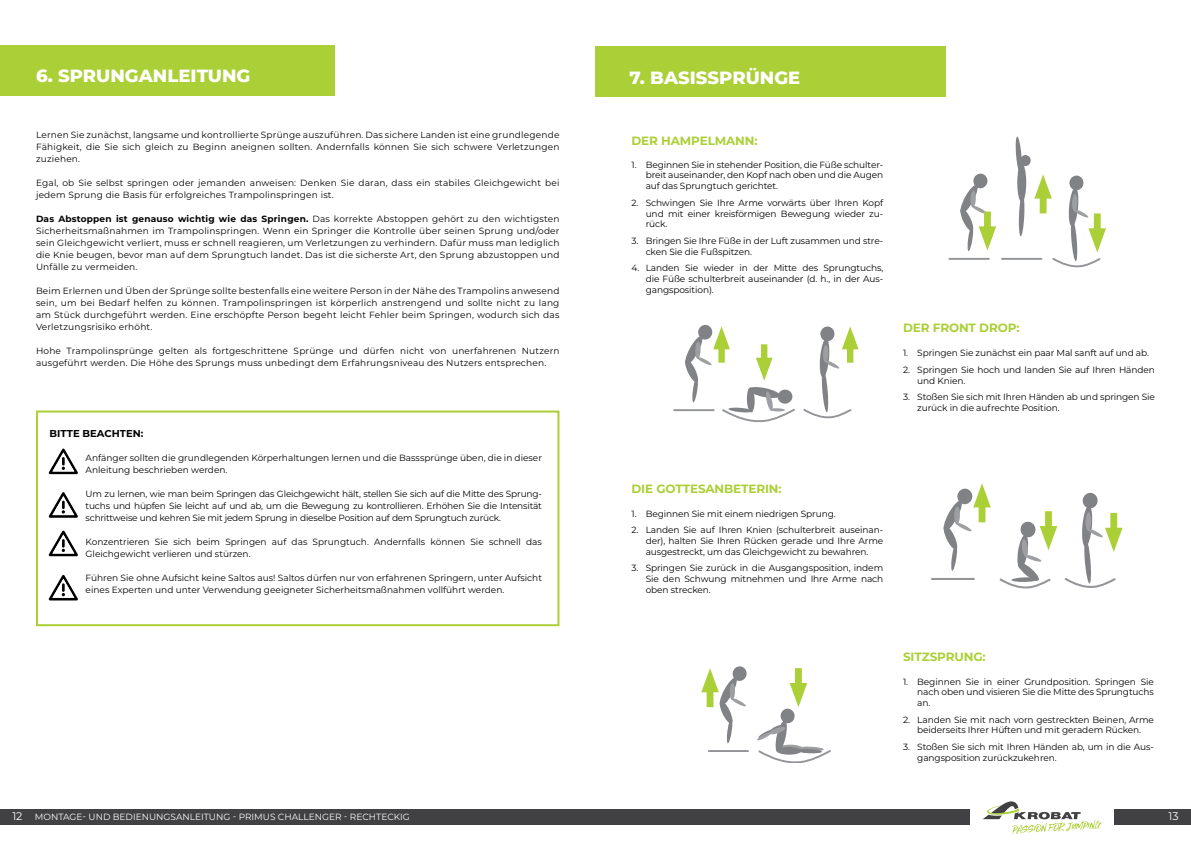
<style>
.page{position:relative;width:1191px;height:842px;background:#fff}
.page>*{position:absolute;margin:0;border:0;box-sizing:border-box;transform-origin:0 0}
.t1{font:800 18px "Montserrat";color:#fff}
.t2{font:700 12px "Montserrat";letter-spacing:-.01em;color:#abd037}
.t3{font:11px "Montserrat";color:#fff}
.t4{font:700 10px "Montserrat";color:#000}
.t5{font:9px/10.8px "Montserrat";letter-spacing:-.01em;color:#000;text-align:justify}
.t6{font:9px/12px "Montserrat";letter-spacing:.02em;color:#000}
.t7{font:9px "Montserrat";color:#fff}
.s1{font-weight:700}
.s2{font-size:11px}
</style>
<div class="page">
<div style="left:0;top:809px;width:970px;height:16px;background:#414042"></div>
<div style="left:1113px;top:809px;width:78px;height:16px;background:#414042"></div>
<svg style="left:983px;top:801px;width:119px;height:33px"></svg>
<div style="left:0;top:45px;width:334px;height:51px;background:#abd037"></div>
<div style="left:36px;top:410px;width:523px;height:216px;background:#fff;border:2px solid #abd037"></div>
<svg style="left:49px;top:448px;width:29px;height:26px"></svg>
<svg style="left:49px;top:492px;width:29px;height:26px"></svg>
<svg style="left:49px;top:530px;width:29px;height:26px"></svg>
<svg style="left:49px;top:575px;width:29px;height:25px"></svg>
<div style="left:595px;top:46px;width:350px;height:50px;background:#abd037"></div>
<svg style="left:931px;top:578px;width:44px;height:2px"></svg>
<svg style="left:708px;top:750px;width:41px;height:2px"></svg>
<svg style="left:948px;top:136px;width:158px;height:132px"></svg>
<svg style="left:803px;top:326px;width:55px;height:93px"></svg>
<svg style="left:673px;top:324px;width:122px;height:99px"></svg>
<div style="left:1045px;top:511px;width:7px;height:25px;background:#abd037"></div>
<svg style="left:999px;top:521px;width:58px;height:68px"></svg>
<svg style="left:943px;top:483px;width:47px;height:88px"></svg>
<svg style="left:1064px;top:492px;width:58px;height:96px"></svg>
<div style="left:795px;top:668px;width:7px;height:25px;background:#abd037"></div>
<svg style="left:757px;top:683px;width:74px;height:79px"></svg>
<svg style="left:701px;top:666px;width:46px;height:77px"></svg>
<h1 class="t1" style="left:36px;top:63px;width:216px">6. SPRUNGANLEITUNG</h1>
<p class="t5" style="left:36px;top:129px;width:525px;line-height:12px">Lernen Sie zunächst, langsame und kontrollierte Sprünge auszuführen. Das sichere Landen ist eine grundlegende Fähigkeit, die Sie sich gleich zu Beginn aneignen sollten. Andernfalls können Sie sich schwere Verletzungen zuziehen.</p>
<p class="t6" style="left:36px;top:177px;width:525px">Egal, ob Sie selbst springen oder jemanden anweisen: Denken Sie daran, dass ein stabiles Gleichgewicht bei jedem Sprung die Basis für erfolgreiches Trampolinspringen ist.</p>
<p class="t5" style="left:36px;top:213px;width:525px;line-height:12px"><span class="s1">Das Abstoppen ist genauso wichtig wie das Springen.</span> Das korrekte Abstoppen gehört zu den wichtigsten Sicherheitsmaßnahmen im Trampolinspringen. Wenn ein Springer die Kontrolle über seinen Sprung und/oder sein Gleichgewicht verliert, muss er schnell reagieren, um Verletzungen zu verhindern. Dafür muss man lediglich die Knie beugen, bevor man auf dem Sprungtuch landet. Das ist die sicherste Art, den Sprung abzustoppen und Unfälle zu vermeiden.</p>
<p class="t5" style="left:36px;top:285px;width:525px;line-height:12px">Beim Erlernen und Üben der Sprünge sollte bestenfalls eine weitere Person in der Nähe des Trampolins anwesend sein, um bei Bedarf helfen zu können. Trampolinspringen ist körperlich anstrengend und sollte nicht zu lang am Stück durchgeführt werden. Eine erschöpfte Person begeht leicht Fehler beim Springen, wodurch sich das Verletzungsrisiko erhöht.</p>
<p class="t6" style="left:36px;top:345px;width:525px">Hohe Trampolinsprünge gelten als fortgeschrittene Sprünge und dürfen nicht von unerfahrenen Nutzern ausgeführt werden. Die Höhe des Sprungs muss unbedingt dem Erfahrungsniveau des Nutzers entsprechen.</p>
<p class="t4" style="left:50px;top:426px;width:95px">BITTE BEACHTEN:</p>
<p class="t5" style="left:86px;top:451px;width:458px;line-height:12px">Anfänger sollten die grundlegenden Körperhaltungen lernen und die Basssprünge üben, die in dieser<br>Anleitung beschrieben werden.</p>
<p class="t5" style="left:86px;top:487px;width:458px;line-height:12px">Um zu lernen, wie man beim Springen das Gleichgewicht hält, stellen Sie sich auf die Mitte des Sprung&shy;tuchs und hüpfen Sie leicht auf und ab, um die Bewegung zu kontrollieren. Erhöhen Sie die Intensität schrittweise und kehren Sie mit jedem Sprung in dieselbe Position auf dem Sprungtuch zurück.</p>
<p class="t5" style="left:86px;top:535px;width:458px;line-height:12px">Konzentrieren Sie sich beim Springen auf das Sprungtuch. Andernfalls können Sie schnell das<br>Gleichgewicht verlieren und stürzen.</p>
<p class="t5" style="left:86px;top:571px;width:458px;line-height:12px">Führen Sie ohne Aufsicht keine Saltos aus! Saltos dürfen nur von erfahrenen Springern, unter Aufsicht eines Experten und unter Verwendung geeigneter Sicherheitsmaßnahmen vollführt werden.</p>
<h1 class="t1" style="left:629px;top:64px;width:172px">7. BASISSPRÜNGE</h1>
<h2 class="t2" style="left:631px;top:132px;width:127px">DER HAMPELMANN:</h2>
<p class="t5" style="left:645px;top:159px;width:239px;text-indent:-14px">1. Beginnen Sie in stehender Position, die Füße schulter&shy;breit auseinander, den Kopf nach oben und die Augen auf das Sprungtuch gerichtet.</p>
<p class="t5" style="left:645px;top:197px;width:239px;text-indent:-14px">2. Schwingen Sie Ihre Arme vorwärts über Ihren Kopf und mit einer kreisförmigen Bewegung wieder zu&shy;rück.</p>
<p class="t5" style="left:645px;top:235px;width:239px;text-indent:-14px">3. Bringen Sie Ihre Füße in der Luft zusammen und stre&shy;cken Sie die Fußspitzen.</p>
<p class="t5" style="left:645px;top:262px;width:239px;text-indent:-14px">4. Landen Sie wieder in der Mitte des Sprungtuchs, die Füße schulterbreit auseinander (d. h., in der Aus&shy;gangsposition).</p>
<h2 class="t2" style="left:903px;top:320px;width:118px">DER FRONT DROP:</h2>
<p class="t5" style="left:903px;top:348px;width:247px">1. Springen Sie zunächst ein paar Mal sanft auf und ab.</p>
<p class="t5" style="left:917px;top:364px;width:239px;text-indent:-14px">2. Springen Sie hoch und landen Sie auf Ihren Händen und Knien.</p>
<p class="t5" style="left:917px;top:391px;width:239px;text-indent:-14px">3. Stoßen Sie sich mit Ihren Händen ab und springen Sie zurück in die aufrechte Position.</p>
<h2 class="t2" style="left:631px;top:480px;width:152px">DIE GOTTESANBETERIN:</h2>
<p class="t5" style="left:631px;top:508px;width:206px">1. Beginnen Sie mit einem niedrigen Sprung.</p>
<p class="t5" style="left:645px;top:524px;width:239px;text-indent:-14px">2. Landen Sie auf Ihren Knien (schulterbreit auseinan&shy;der), halten Sie Ihren Rücken gerade und Ihre Arme ausgestreckt, um das Gleichgewicht zu bewahren.</p>
<p class="t5" style="left:645px;top:562px;width:239px;text-indent:-14px">3. Springen Sie zurück in die Ausgangsposition, indem Sie den Schwung mitnehmen und Ihre Arme nach oben strecken.</p>
<h2 class="t2" style="left:903px;top:648px;width:84px">SITZSPRUNG:</h2>
<p class="t5" style="left:917px;top:676px;width:238px;text-indent:-14px">1. Beginnen Sie in einer Grundposition. Springen Sie nach oben und visieren Sie die Mitte des Sprungtuchs an.</p>
<p class="t5" style="left:903px;top:714px;width:252px;text-align:center">2. Landen Sie mit nach vorn gestreckten Beinen, Arme beiderseits Ihrer Hüften und mit geradem Rücken.</p>
<p class="t5" style="left:917px;top:741px;width:238px;text-indent:-14px">3. Stoßen Sie sich mit Ihren Händen ab, um in die Aus&shy;gangsposition zurückzukehren.</p>
<p class="t7" style="left:12px;top:811px;width:399px"><span class="s2">12</span> MONTAGE- UND BEDIENUNGSANLEITUNG - PRIMUS CHALLENGER - RECHTECKIG</p>
<p class="t3" style="left:1168px;top:809px;width:12px">13</p>
</div>
